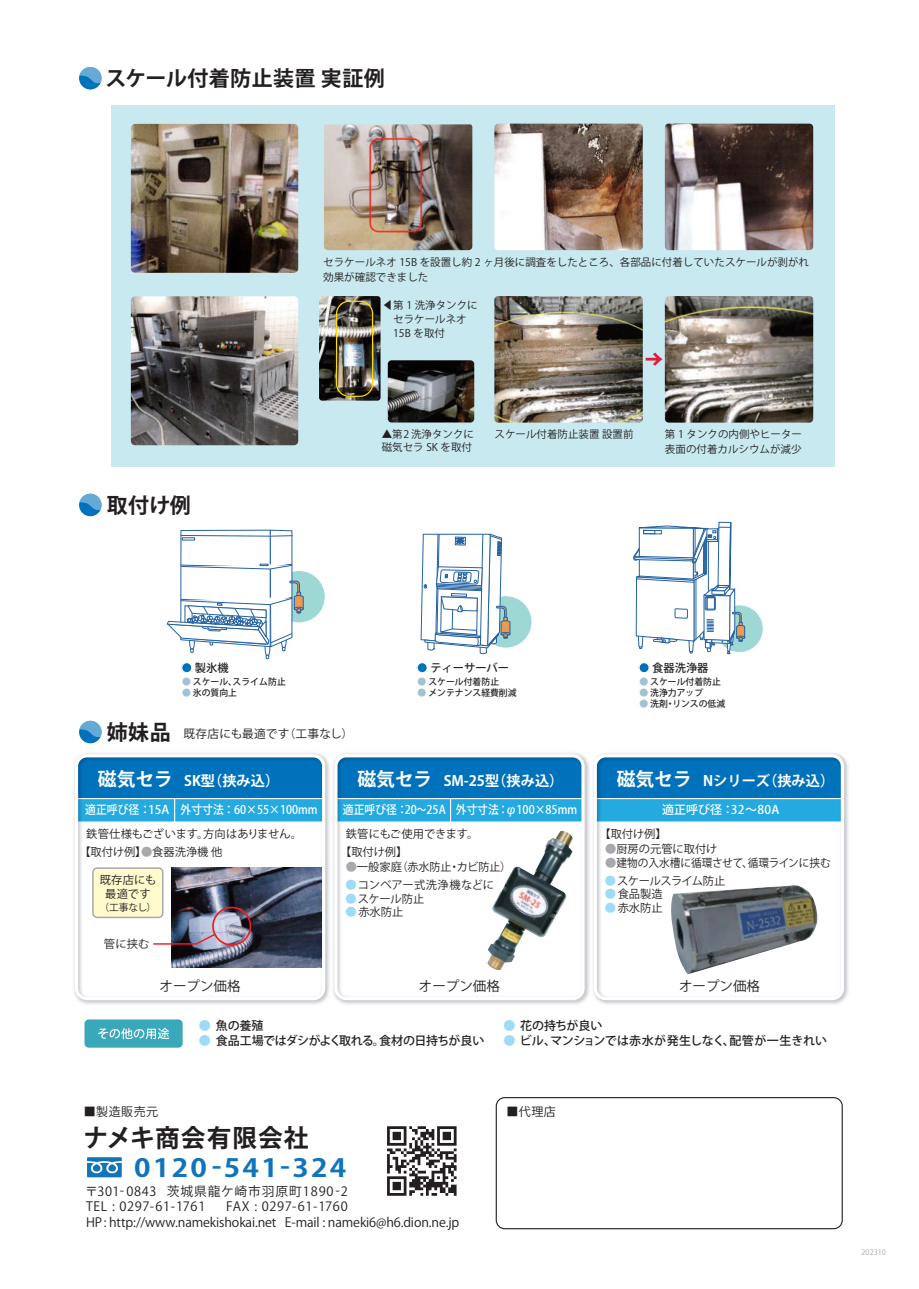
<style>
.page{position:relative;width:919px;height:1289px;background:#fff}
.page>*{position:absolute;margin:0;border:0;box-sizing:border-box;transform-origin:0 0}
.t1{font:700 24.9px "Koz Go Pro";letter-spacing:.08em;color:#1074bc;scale:1.16 1}
.t2{font:700 24.75px "Koz Go Pro";letter-spacing:.04em;color:#231f20}
.t3{font:700 21px "Koz Go Pro";letter-spacing:.02em;color:#231f20}
.t4{font:700 14.25px "Koz Go Pro";color:#fff}
.t5{font:13.5px "Koz Go Pro";color:#231f20}
.t6{font:12.75px "Koz Go Pro";letter-spacing:-.01em;color:#231f20}
.t7{font:12.75px/15.8px "Koz Go Pro";letter-spacing:.05em;color:#231f20}
.t8{font:500 12px "Koz Go Pro";color:#fff;scale:.9 1}
.t9{font:500 12px "Koz Go Pro";letter-spacing:.01em;color:#231f20}
.t10{font:500 12px "Koz Go Pro";letter-spacing:-.04em;color:#231f20}
.t11{font:500 12px "Koz Go Pro";letter-spacing:-.01em;color:#231f20}
.t12{font:500 12px "Koz Go Pro";color:#fff}
.t13{font:12px "Koz Go Pro";letter-spacing:.04em;color:#231f20}
.t14{font:11.7px "Koz Go Pro";letter-spacing:.02em;color:#231f20}
.t15{font:11.25px "Koz Go Pro";color:#231f20}
.t16{font:11.25px/13.5px "Koz Go Pro";letter-spacing:.02em;color:#231f20;text-align:center}
.t17{font:11.25px "Koz Go Pro";color:#231f20;scale:.95 1}
.t18{font:500 11.25px "Koz Go Pro";color:#231f20}
.t19{font:11.25px "Koz Go Pro";letter-spacing:-.05em;color:#231f20}
.t20{font:10.5px/13.8px "Koz Go Pro";color:#231f20}
.t21{font:9.75px "Koz Go Pro";color:#231f20}
.t22{font:500 9px "Koz Go Pro";color:#231f20}
.t23{font:7.5px "Koz Go Pro";color:#a8a9ad}
.s1{font-family:"Koz Go Pr 6 N"}
.s2{color:#0072bc}
.s3{color:#a3c2d1}
.s4{font-weight:700;font-size:21px}
.s5{font-size:18.75px}
.s6{color:#a8a9ad}
.s7{color:#9ddbf7}
</style>
<div class="page">
<div style="left:112px;top:105px;width:723px;height:361px;background:#c8e9f0"></div>
<img style="left:131px;top:124px;width:167px;height:149px">
<img style="left:324px;top:124px;width:148px;height:126px">
<img style="left:494px;top:124px;width:148px;height:126px">
<img style="left:664px;top:124px;width:149px;height:126px">
<img style="left:131px;top:296px;width:167px;height:149px">
<img style="left:319px;top:296px;width:61px;height:104px">
<img style="left:388px;top:360px;width:86px;height:62px">
<img style="left:494px;top:296px;width:148px;height:126px">
<img style="left:664px;top:296px;width:149px;height:126px">
<svg style="left:645px;top:352px;width:17px;height:14px"></svg>
<div style="left:84px;top:1019px;width:99px;height:28px;background:#39a8ba;border-radius:4px"></div>
<div style="left:336px;top:301px;width:37px;height:96px;border:1px solid #ffdb01;border-radius:13px"></div>
<div style="left:495px;top:1097px;width:347px;height:132px;border:1px solid #231f20;border-radius:9px"></div>
<img style="left:74px;top:753px;width:256px;height:252px">
<div style="left:75px;top:754px;width:250px;height:246px;border:3px solid #fff;border-radius:10px"></div>
<div style="left:212px;top:906px;width:39px;height:39px;border:2px solid #ee1d23;border-radius:50%"></div>
<img style="left:333px;top:753px;width:256px;height:252px">
<div style="left:334px;top:754px;width:250px;height:246px;border:3px solid #fff;border-radius:10px"></div>
<img style="left:589px;top:753px;width:260px;height:252px">
<div style="left:593px;top:754px;width:250px;height:246px;border:3px solid #fff;border-radius:10px"></div>
<svg style="left:87px;top:1157px;width:35px;height:20px"></svg>
<div style="left:273px;top:570px;width:52px;height:53px;background:#9ed8d4;border-radius:50%"></div>
<svg style="left:166px;top:529px;width:138px;height:130px"></svg>
<div style="left:479px;top:595px;width:53px;height:53px;background:#9ed8d4;border-radius:50%"></div>
<svg style="left:420px;top:533px;width:90px;height:122px"></svg>
<div style="left:715px;top:605px;width:48px;height:47px;background:#9ed8d4;border-radius:50%"></div>
<svg style="left:633px;top:521px;width:112px;height:134px"></svg>
<div style="left:79px;top:67px;width:23px;height:22px;background:#0072bc;border-radius:50%"></div>
<svg style="left:79px;top:67px;width:23px;height:16px"></svg>
<svg style="left:98px;top:1028px;width:71px;height:11px"></svg>
<div style="left:79px;top:493px;width:23px;height:23px;background:#0072bc;border-radius:50%"></div>
<svg style="left:79px;top:493px;width:23px;height:17px"></svg>
<div style="left:79px;top:720px;width:23px;height:23px;background:#0072bc;border-radius:50%"></div>
<svg style="left:79px;top:720px;width:23px;height:17px"></svg>
<img style="left:670px;top:885px;width:148px;height:89px">
<svg style="left:152px;top:932px;width:65px;height:13px"></svg>
<svg style="left:387px;top:1126px;width:69px;height:69px"></svg>
<div style="left:181px;top:662px;width:11px;height:11px;border:1px solid #fff;border-radius:50%"></div>
<div style="left:416px;top:662px;width:12px;height:11px;border:1px solid #fff;border-radius:50%"></div>
<div style="left:638px;top:662px;width:11px;height:11px;border:1px solid #fff;border-radius:50%"></div>
<h3 class="t3" style="left:106px;top:65px;width:281px">スケール付着防止装置 実証例</h3>
<h3 class="t3" style="left:107px;top:491px;width:85px">取付け例</h3>
<p class="t20" style="left:323px;top:255px;width:487px;line-height:15px">セラケールネオ 15B を設置し約 2 ヶ月後に調査をしたところ、各部品に付着していたスケールが剥がれ効果が確認できました</p>
<p class="t20" style="left:382px;top:298px;width:97px"><span class="s1">◀</span>第 1 洗浄タンクに　セラケールネオ　15B を取付</p>
<p class="t20" style="left:381px;top:427px;width:94px">▲第2 洗浄タンクに</p>
<p class="t20" style="left:494px;top:427px;width:140px">スケール付着防止装置 設置前</p>
<p class="t20" style="left:381px;top:441px;width:92px">磁気セラ SK を取付</p>
<p class="t20" style="left:665px;top:426px;width:139px;line-height:15px">第 1 タンクの内側やヒーター表面の付着カルシウムが減少</p>
<p class="t18" style="left:181px;top:660px;width:49px"><span class="s2">●</span> 製氷機</p>
<p class="t22" style="left:182px;top:675px;width:105px"><span class="s3">●</span> スケール、スライム防止</p>
<p class="t22" style="left:182px;top:687px;width:56px"><span class="s3">●</span> 氷の質向上</p>
<p class="t18" style="left:416px;top:660px;width:94px"><span class="s2">●</span> ティーサーバー</p>
<p class="t22" style="left:417px;top:675px;width:83px"><span class="s3">●</span> スケール付着防止</p>
<p class="t22" style="left:417px;top:687px;width:100px"><span class="s3">●</span> メンテナンス経費削減</p>
<p class="t18" style="left:638px;top:660px;width:72px"><span class="s2">●</span> 食器洗浄器</p>
<p class="t22" style="left:639px;top:675px;width:83px"><span class="s3">●</span> スケール付着防止</p>
<p class="t22" style="left:639px;top:687px;width:65px"><span class="s3">●</span> 洗浄力アップ</p>
<p class="t22" style="left:639px;top:698px;width:87px"><span class="s3">●</span> 洗剤・リンスの低減</p>
<p class="t14" style="left:107px;top:726px;width:248px"><span class="s4">姉妹品</span> 既存店にも最適です（工事なし）</p>
<h3 class="t4" style="left:98px;top:771px;width:183px"><span class="s5">磁気セラ</span> SK型（挟み込）</h3>
<h3 class="t4" style="left:357px;top:771px;width:208px"><span class="s5">磁気セラ</span> SM-25型（挟み込）</h3>
<h3 class="t4" style="left:616px;top:771px;width:219px"><span class="s5">磁気セラ</span> Nシリーズ（挟み込）</h3>
<p class="t8" style="left:85px;top:802px;width:260px">適正呼び径 ：15A 外寸寸法 ： 60×55×100mm</p>
<p class="t8" style="left:343px;top:802px;width:262px">適正呼び径 ：20～25A 外寸寸法：φ100×85mm</p>
<p class="t12" style="left:662px;top:802px;width:119px">適正呼び径 ：32～80A</p>
<p class="t15" style="left:86px;top:827px;width:217px">鉄管仕様もございます。方向はありません。</p>
<p class="t15" style="left:79px;top:844px;width:144px">【取付け例】<span class="s6">●</span>食器洗浄機 他</p>
<p class="t15" style="left:345px;top:827px;width:134px">鉄管にもご使用できます。</p>
<p class="t15" style="left:340px;top:844px;width:69px">【取付け例】</p>
<p class="t15" style="left:345px;top:859px;width:167px"><span class="s6">●</span>一般家庭（赤水防止・カビ防止）</p>
<p class="t15" style="left:599px;top:827px;width:69px">【取付け例】</p>
<p class="t15" style="left:605px;top:841px;width:114px"><span class="s6">●</span>厨房の元管に取付け</p>
<p class="t17" style="left:605px;top:855px;width:239px"><span class="s6">●</span>建物の入水槽に循環させて、循環ラインに挟む</p>
<p class="t16" style="left:100px;top:873px;width:58px">既存店にも最適です</p>
<p class="t21" style="left:99px;top:901px;width:58px">（工事なし）</p>
<p class="t16" style="left:345px;top:878px;width:150px"><span class="s7">●</span>コンベアー式洗浄機などに</p>
<p class="t15" style="left:345px;top:891px;width:80px"><span class="s7">●</span>スケール防止</p>
<p class="t15" style="left:345px;top:904px;width:59px"><span class="s7">●</span>赤水防止</p>
<p class="t19" style="left:605px;top:873px;width:122px"><span class="s7">●</span>スケールスライム防止</p>
<p class="t15" style="left:605px;top:887px;width:59px"><span class="s7">●</span>食品製造</p>
<p class="t15" style="left:605px;top:900px;width:59px"><span class="s7">●</span>赤水防止</p>
<p class="t15" style="left:104px;top:937px;width:47px">管に挟む</p>
<p class="t5" style="left:159px;top:976px;width:82px">オープン価格</p>
<p class="t5" style="left:419px;top:976px;width:82px">オープン価格</p>
<p class="t5" style="left:679px;top:976px;width:82px">オープン価格</p>
<p class="t11" style="left:199px;top:1018px;width:66px"><span class="s7">●</span> 魚の養殖</p>
<p class="t10" style="left:199px;top:1033px;width:287px"><span class="s7">●</span> 食品工場ではダシがよく取れる。食材の日持ちが良い</p>
<p class="t11" style="left:503px;top:1018px;width:101px"><span class="s7">●</span> 花の持ちが良い</p>
<p class="t9" style="left:503px;top:1033px;width:325px"><span class="s7">●</span> ビル、マンションでは赤水が発生しなく、配管が一生きれい</p>
<p class="t13" style="left:84px;top:1104px;width:76px">■製造販売元</p>
<p class="t13" style="left:506px;top:1104px;width:51px">■代理店</p>
<h2 class="t2" style="left:84px;top:1121px;width:226px">ナメキ商会有限会社</h2>
<h1 class="t1" style="left:134px;top:1151px;width:184px">0120-541-324</h1>
<p class="t7" style="left:85px;top:1183px;width:264px">〒301-0843 茨城県龍ケ崎市羽原町1890-2<br>TEL : 0297-61-1761</p>
<p class="t7" style="left:226px;top:1199px;width:123px">FAX : 0297-61-1760</p>
<p class="t6" style="left:86px;top:1213px;width:374px">HP : http://www.namekishokai.net E-mail : nameki6@h6.dion.ne.jp</p>
<p class="t23" style="left:861px;top:1247px;width:26px">202310</p>
</div>
